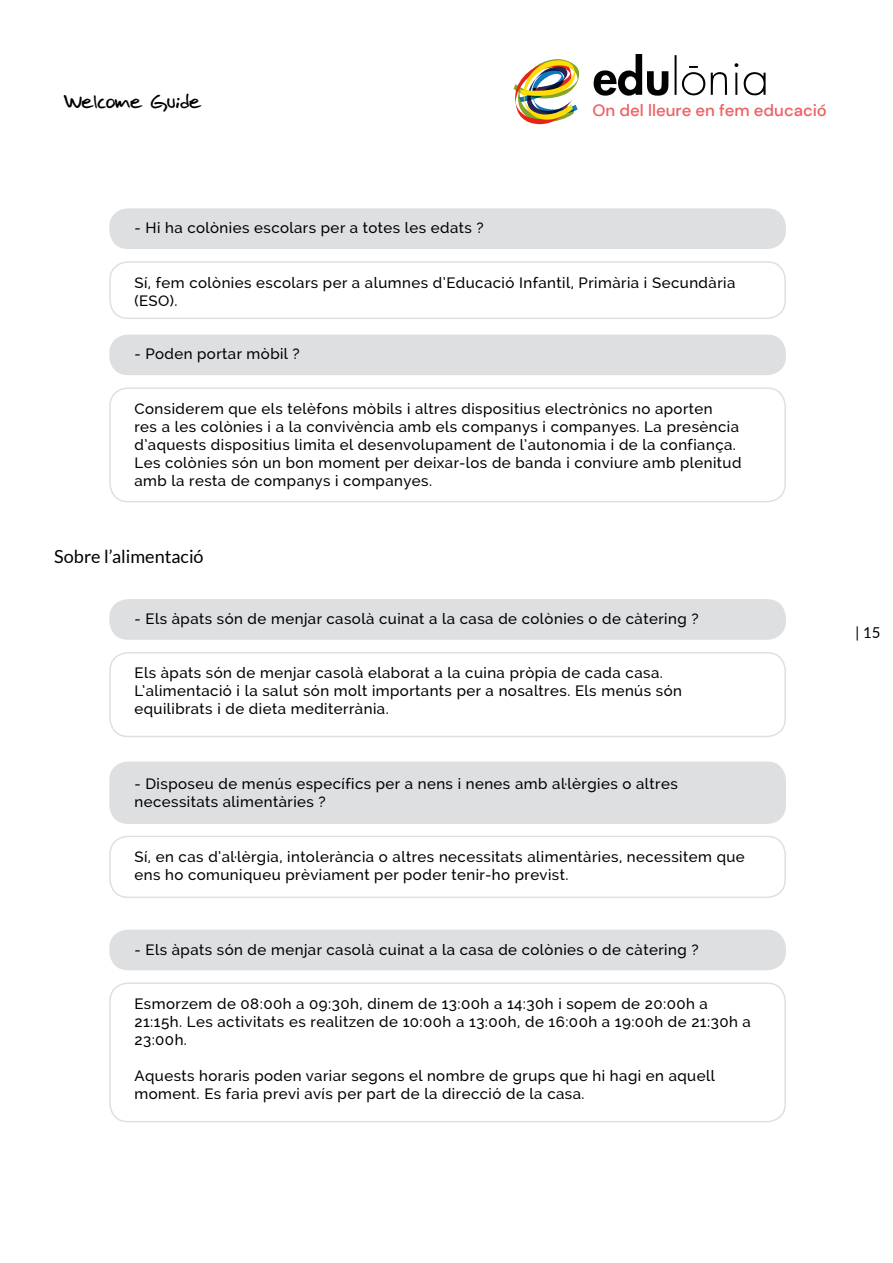
<style>
.page{position:relative;width:893px;height:1263px;background:#fff}
.page>*{position:absolute;margin:0;border:0;box-sizing:border-box;transform-origin:0 0}
.t1{font:18px "Lato";color:#000}
.t2{font:18px "Jose Fernandez";color:#000}
.t3{font:500 16.35px "DM Sans";color:#ec6164}
.t4{font:500 15px/18px "Raleway";letter-spacing:.03em;color:#000}
.t5{font:15px "Lato";color:#000}
</style>
<div class="page">
<img style="left:513px;top:59px;width:67px;height:65px">
<svg style="left:593px;top:54px;width:173px;height:42px"></svg>
<div style="left:110px;top:209px;width:675px;height:39px;background:#dddfe0;border-radius:18px"></div>
<div style="left:109px;top:208px;width:677px;height:41px;border:2px solid #7c8788;border-radius:18px"></div>
<div style="left:110px;top:335px;width:675px;height:39px;background:#dddfe0;border-radius:18px"></div>
<div style="left:109px;top:334px;width:677px;height:41px;border:2px solid #7c8788;border-radius:18px"></div>
<div style="left:110px;top:600px;width:675px;height:39px;background:#dddfe0;border-radius:18px"></div>
<div style="left:109px;top:599px;width:677px;height:41px;border:2px solid #7c8788;border-radius:18px"></div>
<div style="left:110px;top:930px;width:675px;height:39px;background:#dddfe0;border-radius:18px"></div>
<div style="left:109px;top:929px;width:677px;height:41px;border:2px solid #7c8788;border-radius:18px"></div>
<div style="left:110px;top:762px;width:675px;height:61px;background:#dddfe0;border-radius:18px"></div>
<div style="left:109px;top:761px;width:677px;height:63px;border:2px solid #7c8788;border-radius:18px"></div>
<div style="left:109px;top:261px;width:677px;height:58px;border:2px solid #7c8788;border-radius:18px"></div>
<div style="left:109px;top:387px;width:677px;height:115px;border:2px solid #7c8788;border-radius:18px"></div>
<div style="left:109px;top:652px;width:677px;height:85px;border:2px solid #7c8788;border-radius:18px"></div>
<div style="left:109px;top:982px;width:677px;height:140px;border:2px solid #7c8788;border-radius:18px"></div>
<div style="left:109px;top:836px;width:677px;height:62px;border:2px solid #7c8788;border-radius:18px"></div>
<p class="t2" style="left:64px;top:91px;width:139px">Welcome Guide</p>
<p class="t3" style="left:592px;top:100px;width:236px">On del lleure en fem educació</p>
<p class="t4" style="left:134px;top:219px;width:351px">- Hi ha colònies escolars per a totes les edats ?</p>
<p class="t4" style="left:134px;top:273px;width:602px">Sí, fem colònies escolars per a alumnes d’Educació Infantil, Primària i Secundària (ESO).</p>
<p class="t4" style="left:134px;top:345px;width:167px">- Poden portar mòbil ?</p>
<p class="t4" style="left:134px;top:399px;width:609px">Considerem que els telèfons mòbils i altres dispositius electrònics no aporten<br>res a les colònies i a la convivència amb els companys i companyes. La presència d’aquests dispositius limita el desenvolupament de l’autonomia i de la confiança.<br>Les colònies són un bon moment per deixar-los de banda i conviure amb plenitud amb la resta de companys i companyes.</p>
<p class="t1" style="left:54px;top:546px;width:151px">Sobre l’alimentació</p>
<p class="t4" style="left:134px;top:610px;width:566px">- Els àpats són de menjar casolà cuinat a la casa de colònies o de càtering ?</p>
<p class="t4" style="left:134px;top:664px;width:549px">Els àpats són de menjar casolà elaborat a la cuina pròpia de cada casa.<br>L’alimentació i la salut són molt importants per a nosaltres. Els menús són equilibrats i de dieta mediterrània.</p>
<p class="t4" style="left:134px;top:774px;width:545px">- Disposeu de menús específics per a nens i nenes amb al·lèrgies o altres necessitats alimentàries ?</p>
<p class="t4" style="left:134px;top:848px;width:612px">Sí, en cas d’al·lèrgia, intolerància o altres necessitats alimentàries, necessitem que ens ho comuniqueu prèviament per poder tenir-ho previst.</p>
<p class="t4" style="left:134px;top:940px;width:566px">- Els àpats són de menjar casolà cuinat a la casa de colònies o de càtering ?</p>
<p class="t4" style="left:134px;top:994px;width:618px">Esmorzem de 08:00h a 09:30h, dinem de 13:00h a 14:30h i sopem de 20:00h a<br>21:15h. Les activitats es realitzen de 10:00h a 13:00h, de 16:00h a 19:00h de 21:30h a<br>23:00h.</p>
<p class="t4" style="left:134px;top:1067px;width:582px">Aquests horaris poden variar segons el nombre de grups que hi hagi en aquell moment. Es faria previ avís per part de la direcció de la casa.</p>
<p class="t5" style="left:856px;top:621px;width:26px">| 15</p>
</div>
